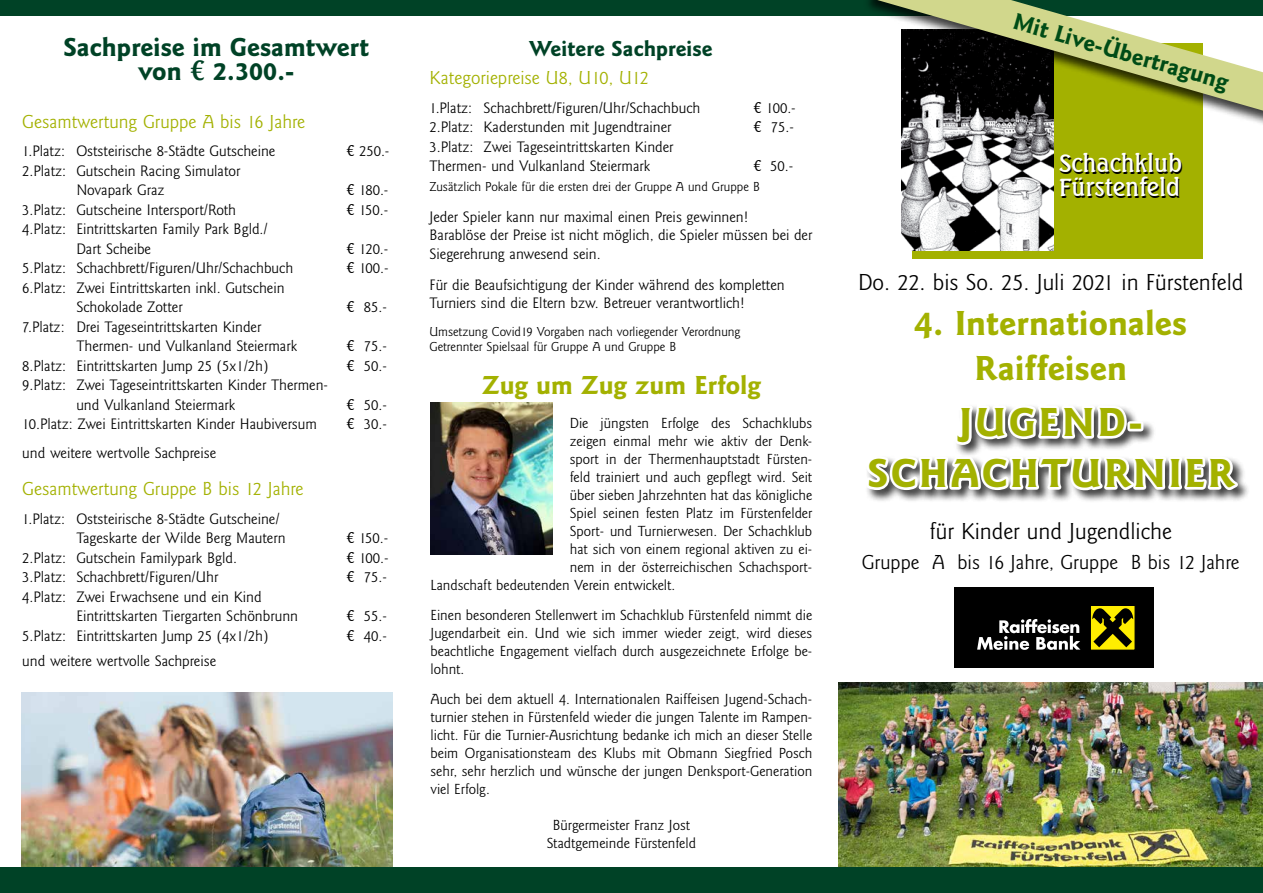
<style>
.page{position:relative;width:1263px;height:893px;background:#fff}
.page>*{position:absolute;margin:0;border:0;box-sizing:border-box;transform-origin:0 0}
.t1{font:700 42px/51px "Goudy Sans";letter-spacing:.06em;color:#a3b100;text-align:center}
.t2{font:700 36px/45px "Goudy Sans";color:#a3b100;text-align:center}
.t3{font:700 27px/24px "Goudy Sans";color:#004226;text-align:center}
.t4{font:700 27px "Goudy Sans";color:#a3b100}
.t5{font:24px "Goudy Sans";color:#000}
.t6{font:500 24px/24px "Seagull BT";color:#fff}
.t7{font:700 24px "Goudy Sans";color:#004c16}
.t8{font:700 22.5px "Goudy Sans";color:#004226}
.t9{font:21px "Goudy Sans";color:#000}
.t10{font:19.5px "Goudy Sans";color:#a3b100}
.t11{font:15.75px/19.5px "Goudy Sans";color:#000}
.t12{font:15.15px/18px "Goudy Sans";color:#000;text-align:justify}
.t13{font:13.5px/15px "Goudy Sans";color:#000}
.s1{font-family:"Seagull BT";font-weight:500}
.s2{font-family:"Seagull BT";font-weight:300;font-size:15px}
</style>
<div class="page">
<img style="left:21px;top:692px;width:371px;height:176px">
<div style="left:0;top:0;width:1263px;height:16px;background:#004226"></div>
<div style="left:954px;top:587px;width:200px;height:81px;background:#000"></div>
<img style="left:431px;top:403px;width:122px;height:152px">
<div style="left:912px;top:44px;width:290px;height:215px;background:#a3b100"></div>
<img style="left:901px;top:156px;width:153px;height:94px">
<img style="left:838px;top:682px;width:425px;height:186px">
<div style="left:0;top:868px;width:1263px;height:25px;background:#004226"></div>
<div style="left:866px;top:404px;width:385px;height:100px;background:#000;opacity:.75"></div>
<svg style="left:866px;top:404px;width:376px;height:246px"></svg>
<div style="left:863px;top:0;width:400px;height:156px;background:#000;opacity:.75"></div>
<svg style="left:877px;top:0;width:386px;height:111px"></svg>
<h3 class="t3" style="left:63px;top:35px;width:307px">Sachpreise im Gesamtwert von <span class="s1">€</span> 2.300.-</h3>
<p class="t10" style="left:22px;top:110px;width:284px">Gesamtwertung Gruppe A bis 16 Jahre</p>
<p class="t11" style="left:22px;top:142px;width:255px">1.Platz: Oststeirische 8-Städte Gutscheine</p>
<p class="t11" style="left:346px;top:142px;width:45px"><span class="s2">€</span> 250.-</p>
<p class="t11" style="left:76px;top:161px;width:166px;text-indent:-54px">2.Platz: Gutschein Racing Simulator<br>Novapark Graz</p>
<p class="t11" style="left:346px;top:181px;width:44px"><span class="s2">€</span> 180.-</p>
<p class="t11" style="left:22px;top:200px;width:215px">3.Platz: Gutscheine Intersport/Roth</p>
<p class="t11" style="left:346px;top:200px;width:43px"><span class="s2">€</span> 150.-</p>
<p class="t11" style="left:76px;top:220px;width:193px;text-indent:-54px">4.Platz: Eintrittskarten Family Park Bgld./<br>Dart Scheibe</p>
<p class="t11" style="left:346px;top:239px;width:44px"><span class="s2">€</span> 120.-</p>
<p class="t11" style="left:22px;top:259px;width:272px">5.Platz: Schachbrett/Figuren/Uhr/Schachbuch</p>
<p class="t11" style="left:346px;top:259px;width:44px"><span class="s2">€</span> 100.-</p>
<p class="t11" style="left:76px;top:278px;width:210px;text-indent:-54px">6.Platz: Zwei Eintrittskarten inkl. Gutschein<br>Schokolade Zotter</p>
<p class="t11" style="left:346px;top:298px;width:42px"><span class="s2">€</span> 85.-</p>
<p class="t11" style="left:76px;top:317px;width:222px;text-indent:-54px">7.Platz: Drei Tageseintrittskarten Kinder<br>Thermen- und Vulkanland Steiermark</p>
<p class="t11" style="left:346px;top:337px;width:42px"><span class="s2">€</span> 75.-</p>
<p class="t11" style="left:22px;top:356px;width:248px">8.Platz: Eintrittskarten Jump 25 (5x1/2h)</p>
<p class="t11" style="left:346px;top:356px;width:42px"><span class="s2">€</span> 50.-</p>
<p class="t11" style="left:76px;top:376px;width:253px;text-indent:-54px">9.Platz: Zwei Tageseintrittskarten Kinder Thermen&shy;und Vulkanland Steiermark</p>
<p class="t11" style="left:346px;top:395px;width:42px"><span class="s2">€</span> 50.-</p>
<p class="t11" style="left:22px;top:415px;width:296px">10.Platz: Zwei Eintrittskarten Kinder Haubiversum</p>
<p class="t11" style="left:346px;top:415px;width:42px"><span class="s2">€</span> 30.-</p>
<p class="t11" style="left:22px;top:443px;width:195px">und weitere wertvolle Sachpreise</p>
<p class="t10" style="left:22px;top:478px;width:283px">Gesamtwertung Gruppe B bis 12 Jahre</p>
<p class="t11" style="left:76px;top:509px;width:211px;text-indent:-54px">1.Platz: Oststeirische 8-Städte Gutscheine/<br>Tageskarte der Wilde Berg Mautern</p>
<p class="t11" style="left:346px;top:529px;width:43px"><span class="s2">€</span> 150.-</p>
<p class="t11" style="left:22px;top:548px;width:216px">2.Platz: Gutschein Familypark Bgld.</p>
<p class="t11" style="left:346px;top:548px;width:44px"><span class="s2">€</span> 100.-</p>
<p class="t11" style="left:22px;top:568px;width:197px">3.Platz: Schachbrett/Figuren/Uhr</p>
<p class="t11" style="left:346px;top:568px;width:42px"><span class="s2">€</span> 75.-</p>
<p class="t11" style="left:76px;top:587px;width:223px;text-indent:-54px">4.Platz: Zwei Erwachsene und ein Kind<br>Eintrittskarten Tiergarten Schönbrunn</p>
<p class="t11" style="left:346px;top:607px;width:42px"><span class="s2">€</span> 55.-</p>
<p class="t11" style="left:22px;top:626px;width:248px">5.Platz: Eintrittskarten Jump 25 (4x1/2h)</p>
<p class="t11" style="left:346px;top:626px;width:42px"><span class="s2">€</span> 40.-</p>
<p class="t11" style="left:22px;top:652px;width:195px">und weitere wertvolle Sachpreise</p>
<h3 class="t8" style="left:529px;top:35px;width:185px">Weitere Sachpreise</h3>
<p class="t10" style="left:429px;top:67px;width:221px">Kategoriepreise U8, U10, U12</p>
<p class="t11" style="left:429px;top:98px;width:272px">1.Platz: Schachbrett/Figuren/Uhr/Schachbuch</p>
<p class="t11" style="left:753px;top:98px;width:44px"><span class="s2">€</span> 100.-</p>
<p class="t11" style="left:429px;top:118px;width:243px">2.Platz: Kaderstunden mit Jugendtrainer</p>
<p class="t11" style="left:753px;top:118px;width:42px"><span class="s2">€</span> 75.-</p>
<p class="t11" style="left:429px;top:137px;width:245px">3.Platz: Zwei Tageseintrittskarten Kinder<br>Thermen- und Vulkanland Steiermark</p>
<p class="t11" style="left:753px;top:157px;width:41px"><span class="s2">€</span> 50.-</p>
<p class="t13" style="left:429px;top:179px;width:332px">Zusätzlich Pokale für die ersten drei der Gruppe A und Gruppe B</p>
<p class="t11" style="left:429px;top:207px;width:384px;line-height:18.8px">Jeder Spieler kann nur maximal einen Preis gewinnen!<br>Barablöse der Preise ist nicht möglich, die Spieler müssen bei der<br>Siegerehrung anwesend sein.</p>
<p class="t11" style="left:429px;top:275px;width:357px;line-height:18.8px">Für die Beaufsichtigung der Kinder während des kompletten<br>Turniers sind die Eltern bzw. Betreuer verantwortlich!</p>
<p class="t13" style="left:429px;top:324px;width:313px">Umsetzung Covid19 Vorgaben nach vorliegender Verordnung<br>Getrennter Spielsaal für Gruppe A und Gruppe B</p>
<h3 class="t4" style="left:482px;top:369px;width:281px">Zug um Zug zum Erfolg</h3>
<p class="t12" style="left:570px;top:415px;width:244px">Die jüngsten Erfolge des Schachklubs</p>
<p class="t12" style="left:570px;top:433px;width:244px">zeigen einmal mehr wie aktiv der Denk-</p>
<p class="t12" style="left:570px;top:451px;width:244px">sport in der Thermenhauptstadt Fürsten-</p>
<p class="t12" style="left:570px;top:469px;width:244px">feld trainiert und auch gepflegt wird. Seit</p>
<p class="t12" style="left:570px;top:487px;width:244px">über sieben Jahrzehnten hat das königliche</p>
<p class="t12" style="left:570px;top:505px;width:244px">Spiel seinen festen Platz im Fürstenfelder</p>
<p class="t12" style="left:570px;top:523px;width:244px">Sport- und Turnierwesen. Der Schachklub</p>
<p class="t12" style="left:570px;top:541px;width:244px">hat sich von einem regional aktiven zu ei-</p>
<p class="t12" style="left:570px;top:559px;width:244px">nem in der österreichischen Schachsport-</p>
<p class="t12" style="left:431px;top:577px;width:246px">Landschaft bedeutenden Verein entwickelt.</p>
<p class="t12" style="left:431px;top:607px;width:383px">Einen besonderen Stellenwert im Schachklub Fürstenfeld nimmt die Jugendarbeit ein. Und wie sich immer wieder zeigt, wird dieses beachtliche Engagement vielfach durch ausgezeichnete Erfolge be&shy;lohnt.</p>
<p class="t12" style="left:431px;top:691px;width:383px">Auch bei dem aktuell 4. Internationalen Raiffeisen Jugend-Schach&shy;turnier stehen in Fürstenfeld wieder die jungen Talente im Rampen&shy;licht. Für die Turnier-Ausrichtung bedanke ich mich an dieser Stelle beim Organisationsteam des Klubs mit Obmann Siegfried Posch sehr, sehr herzlich und wünsche der jungen Denksport-Generation viel Erfolg.</p>
<p class="t12" style="left:547px;top:817px;width:151px;text-align:center">Bürgermeister Franz Jost<br>Stadtgemeinde Fürstenfeld</p>
<h3 class="t7" style="left:1018px;top:8px;width:224px;rotate:16deg">Mit Live-Übertragung</h3>
<h3 class="t6" style="left:1059px;top:150px;width:125px">Schachklub<br>Fürstenfeld</h3>
<h3 class="t5" style="left:858px;top:269px;width:387px">Do. 22. bis So. 25. Juli 2021 in Fürstenfeld</h3>
<h2 class="t2" style="left:914px;top:301px;width:274px">4. Internationales<br>Raiffeisen</h2>
<h1 class="t1" style="left:867px;top:397px;width:368px">JUGEND-<br>SCHACHTURNIER</h1>
<h3 class="t5" style="left:929px;top:518px;width:244px">für Kinder und Jugendliche</h3>
<h3 class="t9" style="left:862px;top:550px;width:379px">Gruppe A bis 16 Jahre, Gruppe B bis 12 Jahre</h3>
</div>
